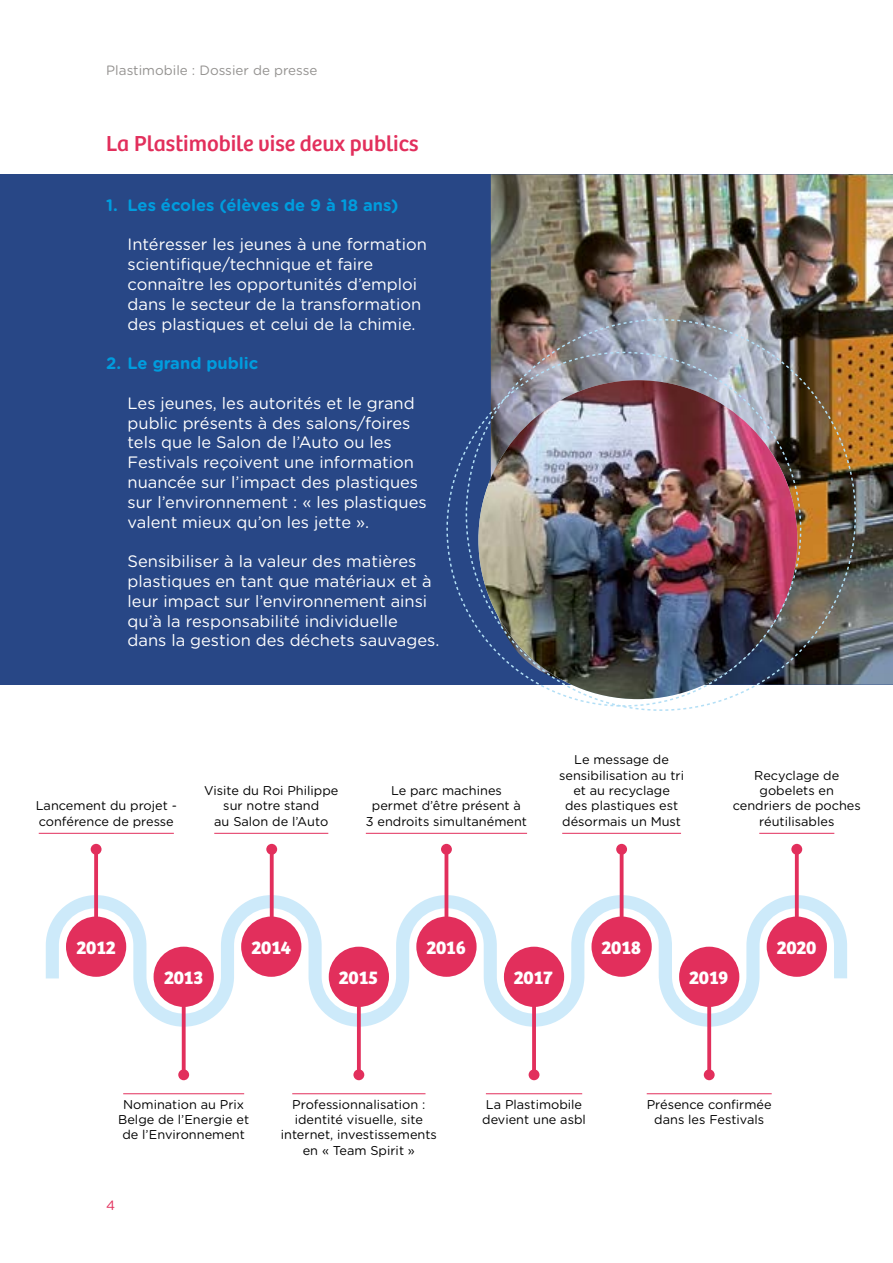
<style>
.page{position:relative;width:893px;height:1263px;background:#fff}
.page>*{position:absolute;margin:0;border:0;box-sizing:border-box;transform-origin:0 0}
.t1{font:22.5px "Bree";color:#e22f5c}
.t2{font:700 19.2px "Bree";letter-spacing:-.01em;color:#fff}
.t3{font:16.5px/19.8px "Gotham Rounded";color:#fff}
.t4{font:700 16.5px "Gotham Rounded";color:#009dde}
.t5{font:13.5px "Gotham Rounded";color:#949290}
.t6{font:13.5px "Gotham Rounded";color:#e22f5c}
.t7{font:12.75px/15.3px "Gotham Rounded";color:#000;text-align:center}
</style>
<div class="page">
<svg style="left:672px;top:895px;width:175px;height:132px"></svg>
<svg style="left:46px;top:895px;width:626px;height:132px"></svg>
<div style="left:0;top:174px;width:893px;height:511px;background:#284786"></div>
<img style="left:491px;top:174px;width:402px;height:511px">
<div style="left:591px;top:916px;width:61px;height:61px;background:#e22f5c;border-radius:50%"></div>
<div style="left:767px;top:916px;width:60px;height:61px;background:#e22f5c;border-radius:50%"></div>
<div style="left:416px;top:916px;width:61px;height:61px;background:#e22f5c;border-radius:50%"></div>
<div style="left:241px;top:916px;width:60px;height:61px;background:#e22f5c;border-radius:50%"></div>
<div style="left:66px;top:916px;width:60px;height:61px;background:#e22f5c;border-radius:50%"></div>
<div style="left:154px;top:947px;width:60px;height:60px;background:#e22f5c;border-radius:50%"></div>
<div style="left:329px;top:947px;width:60px;height:60px;background:#e22f5c;border-radius:50%"></div>
<div style="left:504px;top:947px;width:60px;height:60px;background:#e22f5c;border-radius:50%"></div>
<div style="left:679px;top:947px;width:60px;height:60px;background:#e22f5c;border-radius:50%"></div>
<svg style="left:94px;top:855px;width:4px;height:62px"></svg>
<svg style="left:270px;top:855px;width:4px;height:62px"></svg>
<hr style="left:445px;top:849px;width:3px;height:91px;background:#e22f5c">
<hr style="left:620px;top:849px;width:3px;height:91px;background:#e22f5c">
<svg style="left:795px;top:855px;width:4px;height:62px"></svg>
<svg style="left:182px;top:1007px;width:4px;height:62px"></svg>
<svg style="left:357px;top:1007px;width:4px;height:62px"></svg>
<svg style="left:532px;top:1007px;width:4px;height:62px"></svg>
<svg style="left:707px;top:1007px;width:4px;height:62px"></svg>
<div style="left:91px;top:844px;width:11px;height:11px;background:#e22f5c;border-radius:50%"></div>
<div style="left:266px;top:844px;width:11px;height:11px;background:#e22f5c;border-radius:50%"></div>
<div style="left:441px;top:844px;width:11px;height:11px;background:#e22f5c;border-radius:50%"></div>
<div style="left:616px;top:844px;width:11px;height:11px;background:#e22f5c;border-radius:50%"></div>
<div style="left:791px;top:844px;width:11px;height:11px;background:#e22f5c;border-radius:50%"></div>
<div style="left:178px;top:1069px;width:11px;height:11px;background:#e22f5c;border-radius:50%"></div>
<div style="left:353px;top:1069px;width:11px;height:11px;background:#e22f5c;border-radius:50%"></div>
<div style="left:529px;top:1069px;width:10px;height:11px;background:#e22f5c;border-radius:50%"></div>
<div style="left:704px;top:1069px;width:11px;height:11px;background:#e22f5c;border-radius:50%"></div>
<hr style="left:39px;top:833px;width:135px;height:1px;background:#e22f5c">
<hr style="left:214px;top:833px;width:114px;height:1px;background:#e22f5c">
<hr style="left:759px;top:833px;width:75px;height:1px;background:#e22f5c">
<hr style="left:123px;top:1093px;width:121px;height:1px;background:#e22f5c">
<hr style="left:647px;top:1093px;width:125px;height:1px;background:#e22f5c">
<hr style="left:292px;top:1093px;width:133px;height:1px;background:#e22f5c">
<hr style="left:366px;top:833px;width:161px;height:1px;background:#e22f5c">
<hr style="left:486px;top:1093px;width:96px;height:1px;background:#e22f5c">
<hr style="left:562px;top:833px;width:119px;height:1px;background:#e22f5c">
<img style="left:490px;top:318px;width:367px;height:393px">
<img style="left:446px;top:351px;width:356px;height:356px">
<p class="t5" style="left:106px;top:61px;width:213px">Plastimobile : Dossier de presse</p>
<h1 class="t1" style="left:106px;top:131px;width:314px">La Plastimobile vise deux publics</h1>
<p class="t4" style="left:106px;top:193px;width:294px">1. Les écoles (élèves de 9 à 18 ans)</p>
<p class="t3" style="left:128px;top:234px;width:301px">Intéresser les jeunes à une formation scientifique/technique et faire connaître les opportunités d’emploi dans le secteur de la transformation des plastiques et celui de la chimie.</p>
<p class="t4" style="left:106px;top:351px;width:154px">2. Le grand public</p>
<p class="t3" style="left:128px;top:392px;width:301px">Les jeunes, les autorités et le grand public présents à des salons/foires tels que le Salon de l’Auto ou les Festivals reçoivent une information nuancée sur l’impact des plastiques sur l’environnement : « les plastiques valent mieux qu’on les jette ».</p>
<p class="t3" style="left:128px;top:551px;width:313px">Sensibiliser à la valeur des matières plastiques en tant que matériaux et à leur impact sur l’environnement ainsi qu’à la responsabilité individuelle dans la gestion des déchets sauvages.</p>
<p class="t7" style="left:36px;top:798px;width:143px;text-align:left">Lancement du projet - conférence de presse</p>
<p class="t7" style="left:204px;top:782px;width:136px">Visite du Roi Philippe sur notre stand<br>au Salon de l’Auto</p>
<p class="t7" style="left:366px;top:782px;width:163px">Le parc machines<br>permet d’être présent à<br>3 endroits simultanément</p>
<p class="t7" style="left:559px;top:752px;width:127px">Le message de sensibilisation au tri et au recyclage<br>des plastiques est désormais un Must</p>
<p class="t7" style="left:733px;top:767px;width:130px">Recyclage de gobelets en cendriers de poches réutilisables</p>
<p class="t2" style="left:76px;top:935px;width:41px">2012</p>
<p class="t2" style="left:164px;top:966px;width:41px">2013</p>
<p class="t2" style="left:252px;top:935px;width:41px">2014</p>
<p class="t2" style="left:426px;top:935px;width:41px">2016</p>
<p class="t2" style="left:601px;top:935px;width:41px">2018</p>
<p class="t2" style="left:777px;top:935px;width:41px">2020</p>
<p class="t2" style="left:339px;top:966px;width:41px">2015</p>
<p class="t2" style="left:514px;top:966px;width:40px">2017</p>
<p class="t2" style="left:689px;top:966px;width:41px">2019</p>
<p class="t7" style="left:281px;top:1096px;width:158px">Professionnalisation : identité visuelle, site internet, investissements en « Team Spirit »</p>
<p class="t7" style="left:482px;top:1096px;width:105px;text-align:left">La Plastimobile devient une asbl</p>
<p class="t7" style="left:118px;top:1096px;width:132px">Nomination au Prix<br>Belge de l’Energie et de l’Environnement</p>
<p class="t7" style="left:647px;top:1096px;width:126px">Présence confirmée dans les Festivals</p>
<p class="t6" style="left:106px;top:1196px;width:11px">4</p>
</div>
